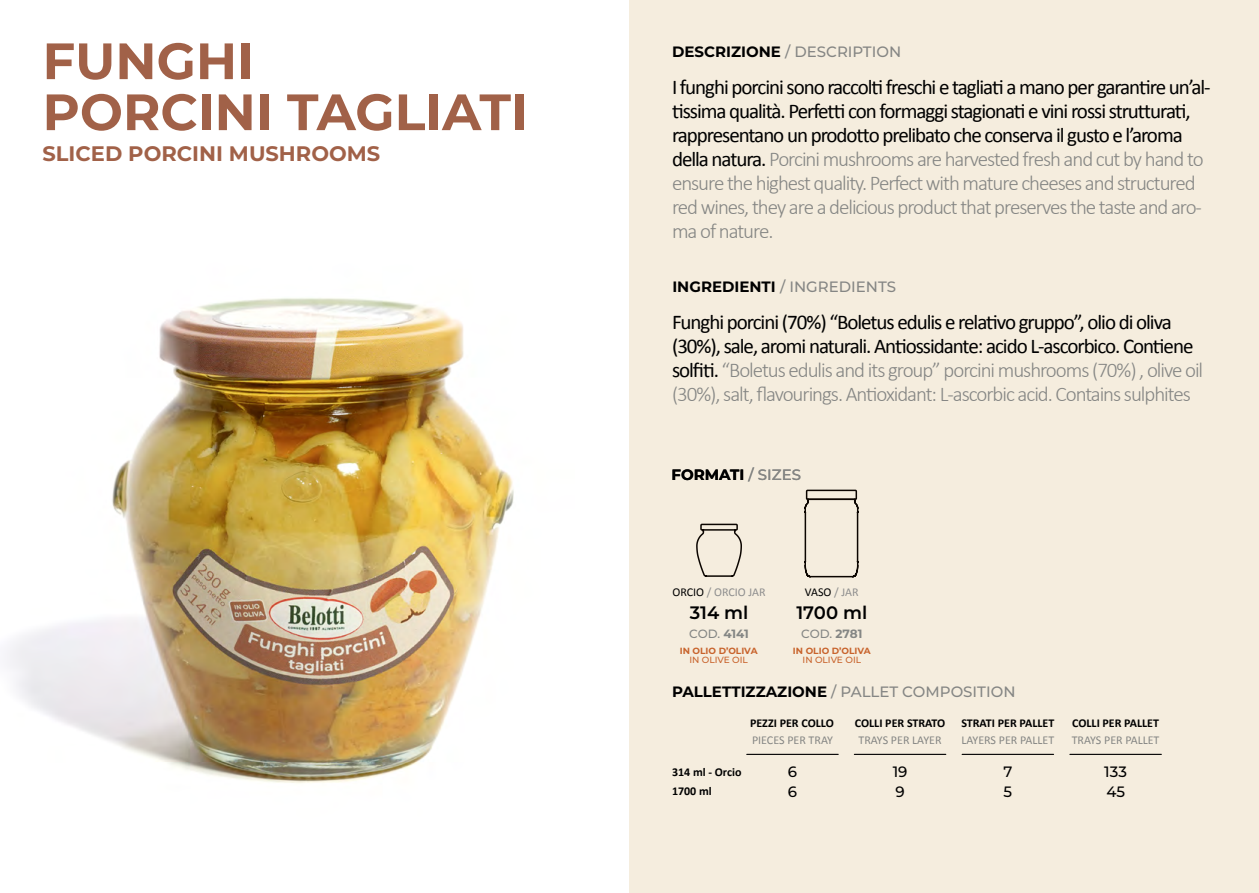
<style>
.page{position:relative;width:1259px;height:893px;background:#fff}
.page>*{position:absolute;margin:0;border:0;box-sizing:border-box;transform-origin:0 0}
.t1{font:700 51px/51px "Montserrat";color:#a16148}
.t2{font:21px/24px "Calibri";letter-spacing:-.05em;color:#000}
.t3{font:700 21px "Montserrat";color:#a16148}
.t4{font:600 18px "Montserrat";color:#000}
.t5{font:500 15px "Montserrat";color:#858684}
.t6{font:700 15px "Montserrat";color:#000}
.t7{font:500 15px/19.8px "Montserrat";color:#000}
.t8{font:700 12px/19.8px "Calibri";color:#000}
.t9{font:12px "Calibri";color:#858684}
.t10{font:500 12px "Montserrat";letter-spacing:-.005em;color:#848684}
.t11{font:12px "Calibri";color:#8e8e8e}
.t12{font:12px "Calibri";color:#000}
.t13{font:700 9px "Montserrat";color:#c8632c}
.t14{font:500 9px "Montserrat";color:#c8632c}
.s1{font-weight:700;color:#000}
.s2{font-weight:300;color:#858684}
.s3{font-weight:500;color:#858684}
.s4{color:#000}
.s5{color:#8e8e8e}
.s6{font-weight:700}
</style>
<div class="page">
<img style="left:5px;top:298px;width:509px;height:486px">
<div style="left:629px;top:0;width:630px;height:893px;background:#f5edde"></div>
<svg style="left:696px;top:523px;width:46px;height:54px"></svg>
<div style="left:806px;top:490px;width:51px;height:10px;border:2px solid #0b0500"></div>
<svg style="left:804px;top:497px;width:55px;height:81px"></svg>
<hr style="left:962px;top:754px;width:91px;height:1px;background:#000">
<hr style="left:854px;top:754px;width:91px;height:1px;background:#000">
<hr style="left:1070px;top:754px;width:91px;height:1px;background:#000">
<hr style="left:747px;top:754px;width:91px;height:1px;background:#000">
<h1 class="t1" style="left:43px;top:33px;width:487px">FUNGHI<br>PORCINI TAGLIATI</h1>
<p class="t3" style="left:43px;top:138px;width:339px">SLICED PORCINI MUSHROOMS</p>
<p class="t5" style="left:672px;top:41px;width:231px"><span class="s1">DESCRIZIONE</span> / DESCRIPTION</p>
<p class="t2" style="left:672px;top:75px;width:540px">I funghi porcini sono raccolti freschi e tagliati a mano per garantire un’al&shy;tissima qualità. Perfetti con formaggi stagionati e vini rossi strutturati, rappresentano un prodotto prelibato che conserva il gusto e l’aroma della natura. <span class="s2">Porcini mushrooms are harvested fresh and cut by hand to ensure the highest quality. Perfect with mature cheeses and structured red wines, they are a delicious product that preserves the taste and aro&shy;ma of nature.</span></p>
<p class="t5" style="left:672px;top:277px;width:225px"><span class="s1">INGREDIENTI</span> / INGREDIENTS</p>
<p class="t2" style="left:672px;top:310px;width:533px">Funghi porcini (70%) “Boletus edulis e relativo gruppo”, olio di oliva (30%), sale, aromi naturali. Antiossidante: acido L-ascorbico. Contiene solfiti. <span class="s2">“Boletus edulis and its group” porcini mushrooms (70%) , olive oil (30%), salt, flavourings. Antioxidant: L-ascorbic acid. Contains sulphites</span></p>
<p class="t6" style="left:671px;top:464px;width:131px">FORMATI <span class="s3">/ SIZES</span></p>
<p class="t11" style="left:672px;top:583px;width:95px"><span class="s4">ORCIO</span> / ORCIO JAR</p>
<p class="t4" style="left:689px;top:599px;width:60px">314 ml</p>
<p class="t13" style="left:680px;top:644px;width:79px">IN OLIO D’OLIVA</p>
<p class="t14" style="left:689px;top:653px;width:60px">IN OLIVE OIL</p>
<p class="t12" style="left:805px;top:583px;width:55px">VASO <span class="s5">/ JAR</span></p>
<p class="t4" style="left:796px;top:599px;width:72px">1700 ml</p>
<p class="t10" style="left:689px;top:625px;width:61px">COD. <span class="s6">4141</span></p>
<p class="t10" style="left:801px;top:625px;width:63px">COD. <span class="s6">2781</span></p>
<p class="t13" style="left:793px;top:644px;width:79px">IN OLIO D’OLIVA</p>
<p class="t14" style="left:802px;top:653px;width:60px">IN OLIVE OIL</p>
<p class="t5" style="left:672px;top:681px;width:345px"><span class="s1">PALLETTIZZAZIONE</span> / PALLET COMPOSITION</p>
<p class="t8" style="left:672px;top:761px;width:71px">314 ml - Orcio<br>1700 ml</p>
<p class="t8" style="left:750px;top:713px;width:85px">PEZZI PER COLLO</p>
<p class="t9" style="left:752px;top:731px;width:82px">PIECES PER TRAY</p>
<p class="t7" style="left:788px;top:761px;width:11px">6<br>6</p>
<p class="t8" style="left:855px;top:713px;width:92px">COLLI PER STRATO</p>
<p class="t9" style="left:858px;top:731px;width:85px">TRAYS PER LAYER</p>
<p class="t7" style="left:892px;top:761px;width:16px">19<br>9</p>
<p class="t8" style="left:961px;top:713px;width:94px">STRATI PER PALLET</p>
<p class="t9" style="left:961px;top:731px;width:94px">LAYERS PER PALLET</p>
<p class="t7" style="left:1003px;top:761px;width:10px">7<br>5</p>
<p class="t8" style="left:1072px;top:713px;width:88px">COLLI PER PALLET</p>
<p class="t9" style="left:1071px;top:731px;width:89px">TRAYS PER PALLET</p>
<p class="t7" style="left:1104px;top:761px;width:24px">133<br>45</p>
</div>
